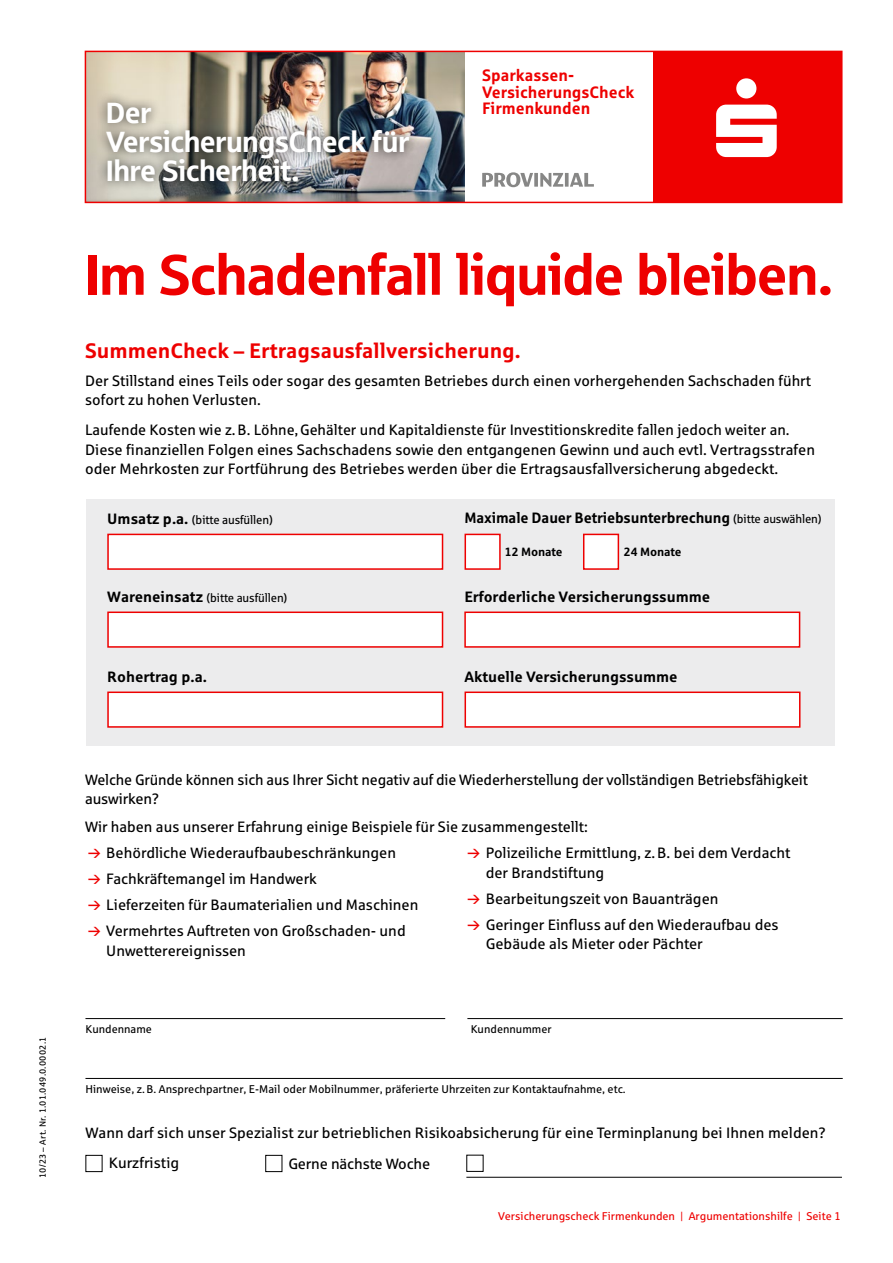
<style>
.page{position:relative;width:893px;height:1263px;background:#fff}
.page>*{position:absolute;margin:0;border:0;box-sizing:border-box;transform-origin:0 0}
.t1{font:57px "Sparkasse Head";letter-spacing:-.005em;color:#e00}
.t2{font:29.4px/28.8px "Sparkasse Head";color:#fff}
.t3{font:700 21px "Sparkasse Rg";color:#e00}
.t4{font:700 16.5px/33px "Sparkasse Rg";color:#e00}
.t5{font:15px/19.5px "Sparkasse Rg";color:#000}
.t6{font:700 15px "Sparkasse Rg";color:#000}
.t7{font:12px "Sparkasse Rg";letter-spacing:-.01em;color:#000}
.t8{font:700 12px "Sparkasse Rg";letter-spacing:-.01em;color:#000}
.t9{font:11.25px "Sparkasse Rg";color:#000}
.t10{font:11.25px "Sparkasse Rg";color:#e00}
.t11{font:9px "Sparkasse Rg";letter-spacing:.03em;color:#000}
.s1{font-weight:400;font-size:12px}
</style>
<div class="page">
<img style="left:88px;top:54px;width:376px;height:146px">
<div style="left:653px;top:51px;width:189px;height:152px;background:#e00"></div>
<div style="left:96px;top:91px;width:324px;height:101px;background:#000;opacity:.75"></div>
<svg style="left:482px;top:172px;width:112px;height:15px"></svg>
<svg style="left:716px;top:78px;width:61px;height:79px"></svg>
<div style="left:85px;top:51px;width:757px;height:152px;border:2px solid #e00"></div>
<hr style="left:85px;top:1018px;width:360px;height:1px;background:#000">
<hr style="left:85px;top:1078px;width:758px;height:1px;background:#000">
<hr style="left:467px;top:1018px;width:376px;height:1px;background:#000">
<div style="left:86px;top:499px;width:748px;height:246px;background:#ececed"></div>
<div style="left:107px;top:534px;width:336px;height:36px;background:#fff;border:2px solid #e00"></div>
<div style="left:107px;top:611px;width:336px;height:37px;background:#fff;border:2px solid #e00"></div>
<div style="left:107px;top:691px;width:336px;height:37px;background:#fff;border:2px solid #e00"></div>
<div style="left:464px;top:611px;width:336px;height:37px;background:#fff;border:2px solid #e00"></div>
<div style="left:465px;top:534px;width:36px;height:36px;background:#fff;border:2px solid #e00"></div>
<div style="left:465px;top:691px;width:335px;height:37px;background:#fff;border:2px solid #e00"></div>
<div style="left:583px;top:534px;width:36px;height:36px;background:#fff;border:2px solid #e00"></div>
<div style="left:85px;top:1155px;width:17px;height:17px;border:1px solid #000"></div>
<div style="left:265px;top:1155px;width:17px;height:17px;border:1px solid #000"></div>
<hr style="left:466px;top:1177px;width:376px;height:1px;background:#000">
<p class="t11" style="left:37px;top:1178px;width:143px;rotate:-90deg">10/23 – Art. Nr. 1.01.049.0.0002.1</p>
<h2 class="t2" style="left:106px;top:97px;width:304px">Der<br>VersicherungsCheck für<br>Ihre Sicherheit.</h2>
<p class="t4" style="left:482px;top:58px;width:110px">Sparkassen-<br>Firmenkunden</p>
<p class="t4" style="left:482px;top:75px;width:154px">VersicherungsCheck</p>
<h1 class="t1" style="left:85px;top:238px;width:749px">Im Schadenfall liquide bleiben.</h1>
<h3 class="t3" style="left:85px;top:337px;width:437px">SummenCheck – Ertragsausfallversicherung.</h3>
<p class="t5" style="left:85px;top:370px;width:728px">Der Stillstand eines Teils oder sogar des gesamten Betriebes durch einen vorhergehenden Sachschaden führt sofort zu hohen Verlusten.</p>
<p class="t5" style="left:85px;top:420px;width:731px">Laufende Kosten wie B.z . Löhne,Gehälter und Kapitaldienste für Investitionskredite fallen jedoch weiter an.<br>Diese finanziellen Folgen eines Sachschadens sowie den entgangenen Gewinn und auch evtl. Vertragsstrafen oder Mehrkosten zur Fortführung des Betriebes werden über die Ertragsausfallversicherung abgedeckt.</p>
<p class="t6" style="left:107px;top:509px;width:90px">Umsatz p <span class="s1">(</span>.a.</p>
<p class="t7" style="left:196px;top:512px;width:79px">bitte ausfüllen(</p>
<p class="t6" style="left:464px;top:508px;width:267px">Maximale Dauer Betriebsunterbrechung</p>
<p class="t7" style="left:733px;top:511px;width:90px">(bitte auswählen(</p>
<p class="t8" style="left:505px;top:544px;width:59px">12 Monate</p>
<p class="t8" style="left:624px;top:544px;width:59px">24 Monate</p>
<p class="t6" style="left:107px;top:587px;width:97px">Wareneinsatz</p>
<p class="t7" style="left:207px;top:590px;width:82px">(bitte ausfüllen(</p>
<p class="t6" style="left:464px;top:587px;width:247px">Erforderliche Versicherungssumme</p>
<p class="t6" style="left:107px;top:667px;width:101px">Rohertrag p .a.</p>
<p class="t6" style="left:465px;top:667px;width:215px">Aktuelle Versicherungssumme</p>
<p class="t5" style="left:85px;top:769px;width:724px">Welche Gründe können sich aus Ihrer Sicht negativ auf die Wiederherstellung der vollständigen Betriebsfähigkeit auswirken?</p>
<p class="t5" style="left:85px;top:817px;width:504px">Wir haben aus unserer Erfahrung einige Beispiele für Sie zusammengestellt:</p>
<p class="t5" style="left:106px;top:840px;width:314px;line-height:25.8px">Behördliche Wiederaufbaubeschränkungen Fachkräftemangel im Handwerk<br>Lieferzeiten für Baumaterialien und Maschinen Vermehrtes Auftreten von Großschaden- und</p>
<p class="t5" style="left:106px;top:940px;width:141px">Unwetterereignissen</p>
<p class="t9" style="left:85px;top:1022px;width:68px">Kundenname</p>
<p class="t5" style="left:486px;top:843px;width:306px">Polizeiliche Ermittlung B.z, . bei dem Verdacht der Brandstiftung</p>
<p class="t5" style="left:486px;top:885px;width:294px;line-height:25.8px">Bearbeitungszeit von Bauanträgen<br>Geringer Einfluss auf den Wiederaufbau des</p>
<p class="t5" style="left:486px;top:934px;width:219px">Gebäude als Mieter oder Pächter</p>
<p class="t9" style="left:471px;top:1022px;width:82px">Kundennummer</p>
<p class="t9" style="left:85px;top:1082px;width:542px">Hinweise B.z, . Ansprechpartner -E, Mail oder Mobilnummer, präferierte Uhrzeiten zur Kontaktaufnahme, etc.</p>
<p class="t5" style="left:288px;top:1117px;width:539px;line-height:31px;text-indent:-203px">Wann darf sich unser Spezialist zur betrieblichen Risikoabsicherung für eine Terminplanung bei Ihnen melden?<br>Gerne nächste Woche</p>
<p class="t5" style="left:109px;top:1152px;width:72px">Kurzfristig</p>
<p class="t10" style="left:689px;top:1209px;width:105px">Argumentationshilfe</p>
<p class="t10" style="left:498px;top:1209px;width:179px">Versicherungscheck Firmenkunden</p>
<p class="t10" style="left:680px;top:1209px;width:5px">|</p>
<p class="t10" style="left:798px;top:1209px;width:5px">|</p>
<p class="t10" style="left:806px;top:1209px;width:36px">Seite 1</p>
</div>
